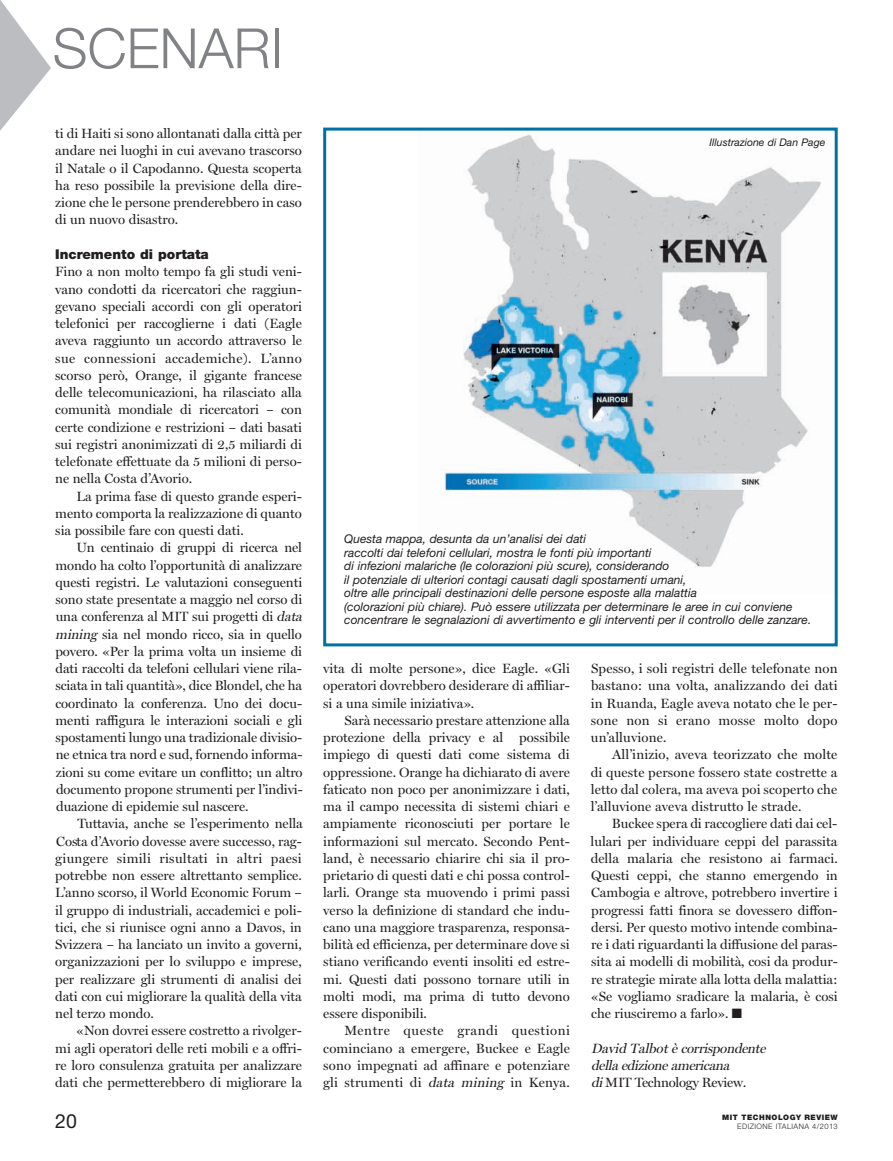
<style>
.page{position:relative;width:893px;height:1161px;background:#fff}
.page>*{position:absolute;margin:0;border:0;box-sizing:border-box;transform-origin:0 0}
.t1{font:300 55.5px "Helvetica Neue LT Std";color:#808285}
.t2{font:19.5px "Helvetica Neue LT Std";color:#231f20}
.t3{font:13.5px/17.2px "Miller Display";letter-spacing:-.005em;color:#231f20;text-align:justify}
.t4{font:italic 13.5px/17.2px "Miller Display";letter-spacing:-.02em;color:#231f20}
.t5{font:900 13.5px "Helvetica Neue LT Std";color:#231f20}
.t6{font:italic 12px/13.5px "Helvetica Neue LT Std";color:#231f20}
.t7{font:italic 10.5px "Helvetica Neue LT Std";color:#231f20}
.t8{font:300 7.5px "Helvetica Neue LT Std";letter-spacing:.055em;color:#231f20}
.t9{font:900 7.5px "Helvetica Neue LT Std";letter-spacing:.065em;color:#231f20}
.s1{font-style:italic}
.s2{font-style:normal}
</style>
<div class="page">
<svg style="left:0;top:0;width:51px;height:131px"></svg>
<img style="left:441px;top:134px;width:380px;height:434px">
<div style="left:323px;top:128px;width:515px;height:518px;border:3px solid #0071a5"></div>
<h1 class="t1" style="left:53px;top:29px;width:232px">SCENARI</h1>
<p class="t3" style="left:55px;top:125px;width:248px">ti di Haiti si sono allontanati dalla città per andare nei luoghi in cui avevano trascorso il Natale o il Capodanno. Questa scoperta ha reso possibile la previsione della dire&shy;zione che le persone prenderebbero in caso di un nuovo disastro.</p>
<p class="t5" style="left:55px;top:249px;width:155px">Incremento di portata</p>
<p class="t3" style="left:55px;top:263px;width:248px">Fino a non molto tempo fa gli studi veni&shy;vano condotti da ricercatori che raggiun&shy;gevano speciali accordi con gli operatori telefonici per raccoglierne i dati (Eagle aveva raggiunto un accordo attraverso le sue connessioni accademiche). L’anno scorso però, Orange, il gigante francese delle telecomunicazioni, ha rilasciato alla comunità mondiale di ricercatori – con certe condizione e restrizioni – dati basati sui registri anonimizzati di 2,5 miliardi di telefonate effettuate da 5 milioni di perso&shy;ne nella Costa d’Avorio.</p>
<p class="t3" style="left:55px;top:487px;width:248px;text-indent:21px">La prima fase di questo grande esperi&shy;mento comporta la realizzazione di quanto sia possibile fare con questi dati.</p>
<p class="t3" style="left:55px;top:539px;width:250px;text-align:left;text-indent:21px">Un centinaio di gruppi di ricerca nel mondo ha colto l’opportunità di analizzare questi registri. Le valutazioni conseguenti sono state presentate a maggio nel corso di una conferenza al MIT sui progetti di <span class="s1">data mining</span> sia nel mondo ricco, sia in quello povero. «Per la prima volta un insieme di dati raccolti da telefoni cellulari viene rila&shy;sciata in tali quantità», dice Blondel, che ha coordinato la conferenza. Uno dei docu&shy;menti raffigura le interazioni sociali e gli spostamenti lungo una tradizionale divisio&shy;ne etnica tra nord e sud, fornendo informa&shy;zioni su come evitare un conflitto; un altro documento propone strumenti per l’indivi&shy;duazione di epidemie sul nascere.</p>
<p class="t3" style="left:55px;top:815px;width:249px;text-indent:22px">Tuttavia, anche se l’esperimento nella Costa d’Avorio dovesse avere successo, rag&shy;giungere simili risultati in altri paesi potrebbe non essere altrettanto semplice.<br>L’anno scorso, il World Economic Forum – il gruppo di industriali, accademici e poli&shy;tici, che si riunisce ogni anno a Davos, in Svizzera – ha lanciato un invito a governi, organizzazioni per lo sviluppo e imprese, per realizzare gli strumenti di analisi dei dati con cui migliorare la qualità della vita nel terzo mondo.</p>
<p class="t3" style="left:55px;top:1022px;width:248px;text-indent:21px">«Non dovrei essere costretto a rivolger&shy;mi agli operatori delle reti mobili e a offri&shy;re loro consulenza gratuita per analizzare dati che permetterebbero di migliorare la</p>
<p class="t7" style="left:709px;top:138px;width:117px">Illustrazione di Dan Page</p>
<p class="t6" style="left:344px;top:533px;width:469px">Questa mappa, desunta da un’analisi dei dati<br>raccolti dai telefoni cellulari, mostra le fonti più importanti<br>di infezioni malariche (le colorazioni più scure), considerando<br>il potenziale di ulteriori contagi causati dagli spostamenti umani,<br>oltre alle principali destinazioni delle persone esposte alla malattia<br>(colorazioni più chiare). Può essere utilizzata per determinare le aree in cui conviene concentrare le segnalazioni di avvertimento e gli interventi per il controllo delle zanzare.</p>
<p class="t3" style="left:323px;top:660px;width:248px">vita di molte persone», dice Eagle. «Gli operatori dovrebbero desiderare di affiliar&shy;si a una simile iniziativa».</p>
<p class="t3" style="left:323px;top:711px;width:248px;text-indent:21px">Sarà necessario prestare attenzione alla protezione della privacy e al possibile impiego di questi dati come sistema di oppressione. Orange ha dichiarato di avere faticato non poco per anonimizzare i dati, ma il campo necessita di sistemi chiari e ampiamente riconosciuti per portare le informazioni sul mercato. Secondo Pent&shy;land, è necessario chiarire chi sia il pro&shy;prietario di questi dati e chi possa control&shy;larli. Orange sta muovendo i primi passi verso la definizione di standard che indu&shy;cano una maggiore trasparenza, responsa&shy;bilità ed efficienza, per determinare dove si stiano verificando eventi insoliti ed estre&shy;mi. Questi dati possono tornare utili in molti modi, ma prima di tutto devono essere disponibili.</p>
<p class="t3" style="left:323px;top:1022px;width:248px;text-indent:21px">Mentre queste grandi questioni cominciano a emergere, Buckee e Eagle sono impegnati ad affinare e potenziare gli strumenti di <span class="s1">data mining</span> in Kenya.</p>
<p class="t3" style="left:591px;top:660px;width:248px">Spesso, i soli registri delle telefonate non bastano: una volta, analizzando dei dati in Ruanda, Eagle aveva notato che le per&shy;sone non si erano mosse molto dopo un’alluvione.</p>
<p class="t3" style="left:591px;top:746px;width:248px;text-indent:21px">All’inizio, aveva teorizzato che molte di queste persone fossero state costrette a letto dal colera, ma aveva poi scoperto che l’alluvione aveva distrutto le strade.</p>
<p class="t3" style="left:591px;top:815px;width:249px;text-indent:21px">Buckee spera di raccogliere dati dai cel&shy;lulari per individuare ceppi del parassita della malaria che resistono ai farmaci.<br>Questi ceppi, che stanno emergendo in Cambogia e altrove, potrebbero invertire i progressi fatti finora se dovessero diffon&shy;dersi. Per questo motivo intende combina&shy;re i dati riguardanti la diffusione del paras&shy;sita ai modelli di mobilità, cosi da produr&shy;re strategie mirate alla lotta della malattia: «Se vogliamo sradicare la malaria, è cosi che riusciremo a farlo». ■</p>
<p class="t4" style="left:591px;top:1039px;width:178px">David Talbot è corrispondente della edizione americana<br>di <span class="s2">MIT Technology Review</span>.</p>
<p class="t9" style="left:722px;top:1114px;width:117px">MIT TECHNOLOGY REVIEW</p>
<h2 class="t2" style="left:55px;top:1114px;width:23px">20</h2>
<p class="t8" style="left:737px;top:1123px;width:102px">EDIZIONE ITALIANA 4/2013</p>
</div>
